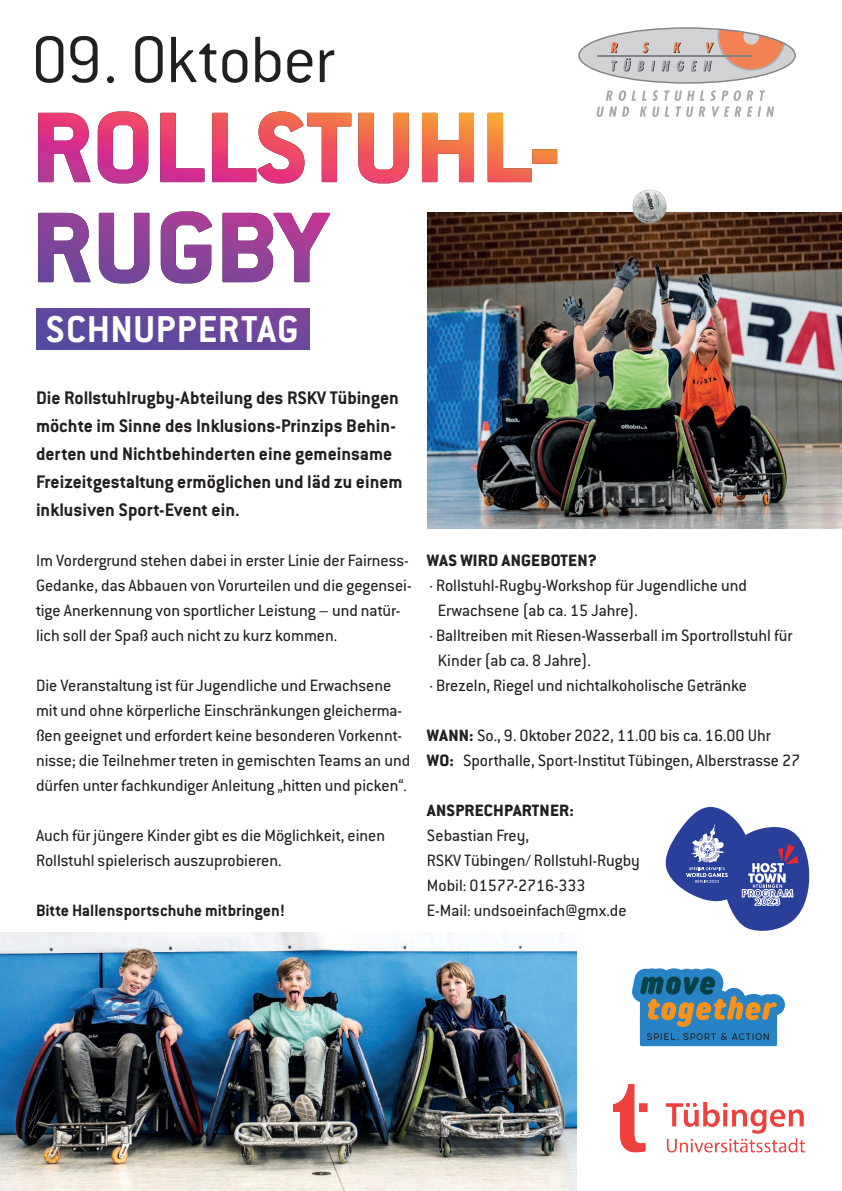
<style>
.page{position:relative;width:842px;height:1191px;background:#fff}
.page>*{position:absolute;margin:0;border:0;box-sizing:border-box;transform-origin:0 0}
.t1{font:700 41px "Conduit ITC Std";letter-spacing:.025em;color:#fff}
.t2{font:700 20px/28px "Conduit ITC Std";color:#231f20}
.t3{font:18px/25px "Conduit ITC Std";color:#231f20}
.t4{font:700 18px "Conduit ITC Std";color:#231f20}
.t5{font:800 18px "Conduit ITC Std";letter-spacing:.01em;color:#231f20}
.s1{font-weight:800}
</style>
<div class="page">
<img style="left:38px;top:211px;width:292px;height:72px">
<svg style="left:532px;top:149px;width:25px;height:11px"></svg>
<img style="left:38px;top:111px;width:466px;height:72px">
<svg style="left:36px;top:36px;width:298px;height:47px"></svg>
<img style="left:0;top:932px;width:577px;height:259px">
<svg style="left:596px;top:90px;width:178px;height:27px"></svg>
<svg style="left:578px;top:27px;width:218px;height:57px"></svg>
<svg style="left:632px;top:968px;width:153px;height:78px"></svg>
<svg style="left:665px;top:806px;width:145px;height:125px"></svg>
<img style="left:613px;top:1084px;width:192px;height:69px">
<img style="left:36px;top:308px;width:273px;height:42px">
<img style="left:427px;top:160px;width:415px;height:368px">
<h1 class="t1" style="left:46px;top:304px;width:255px">SCHNUPPERTAG</h1>
<p class="t2" style="left:36px;top:383px;width:368px">Die Rollstuhlrugby-Abteilung des RSKV Tübingen möchte im Sinne des Inklusions-Prinzips Behin&shy;derten und Nichtbehinderten eine gemeinsame Freizeitgestaltung ermöglichen und läd zu einem inklusiven Sport-Event ein.</p>
<p class="t3" style="left:36px;top:547px;width:377px">Im Vordergrund stehen dabei in erster Linie der Fairness-Gedanke, das Abbauen von Vorurteilen und die gegensei&shy;tige Anerkennung von sportlicher Leistung – und natür&shy;lich soll der Spaß auch nicht zu kurz kommen.</p>
<p class="t3" style="left:36px;top:672px;width:376px">Die Veranstaltung ist für Jugendliche und Erwachsene mit und ohne körperliche Einschränkungen gleicherma&shy;ßen geeignet und erfordert keine besonderen Vorkennt&shy;nisse; die Teilnehmer treten in gemischten Teams an und dürfen unter fachkundiger Anleitung „hitten und picken“.</p>
<p class="t3" style="left:36px;top:822px;width:351px">Auch für jüngere Kinder gibt es die Möglichkeit, einen<br>Rollstuhl spielerisch auszuprobieren.</p>
<p class="t4" style="left:36px;top:899px;width:251px">Bitte Hallensportschuhe mitbringen!</p>
<p class="t5" style="left:427px;top:549px;width:171px">WAS WIRD ANGEBOTEN?</p>
<p class="t3" style="left:427px;top:572px;width:321px">·Rollstuhl-Rugby-Workshop für Jugendliche und</p>
<p class="t3" style="left:438px;top:597px;width:202px">Erwachsene (ab ca. 15 Jahre).</p>
<p class="t3" style="left:427px;top:622px;width:367px">·Balltreiben mit Riesen-Wasserball im Sportrollstuhl für</p>
<p class="t3" style="left:438px;top:647px;width:155px">Kinder (ab ca. 8 Jahre).</p>
<p class="t3" style="left:427px;top:672px;width:322px">·Brezeln, Riegel und nichtalkoholische Getränke</p>
<p class="t3" style="left:427px;top:722px;width:375px"><span class="s1">WANN:</span> So., 9. Oktober 2022, 11.00 bis ca. 16.00 Uhr<br><span class="s1">WO:</span> Sporthalle, Sport-Institut Tübingen, Alberstrasse 27</p>
<p class="t5" style="left:427px;top:799px;width:148px">ANSPRECHPARTNER:</p>
<p class="t3" style="left:427px;top:822px;width:214px">Sebastian Frey,<br>RSKV Tübingen/ Rollstuhl-Rugby<br>Mobil: 01577-2716-333<br>E-Mail: undsoeinfach@gmx.de</p>
</div>
